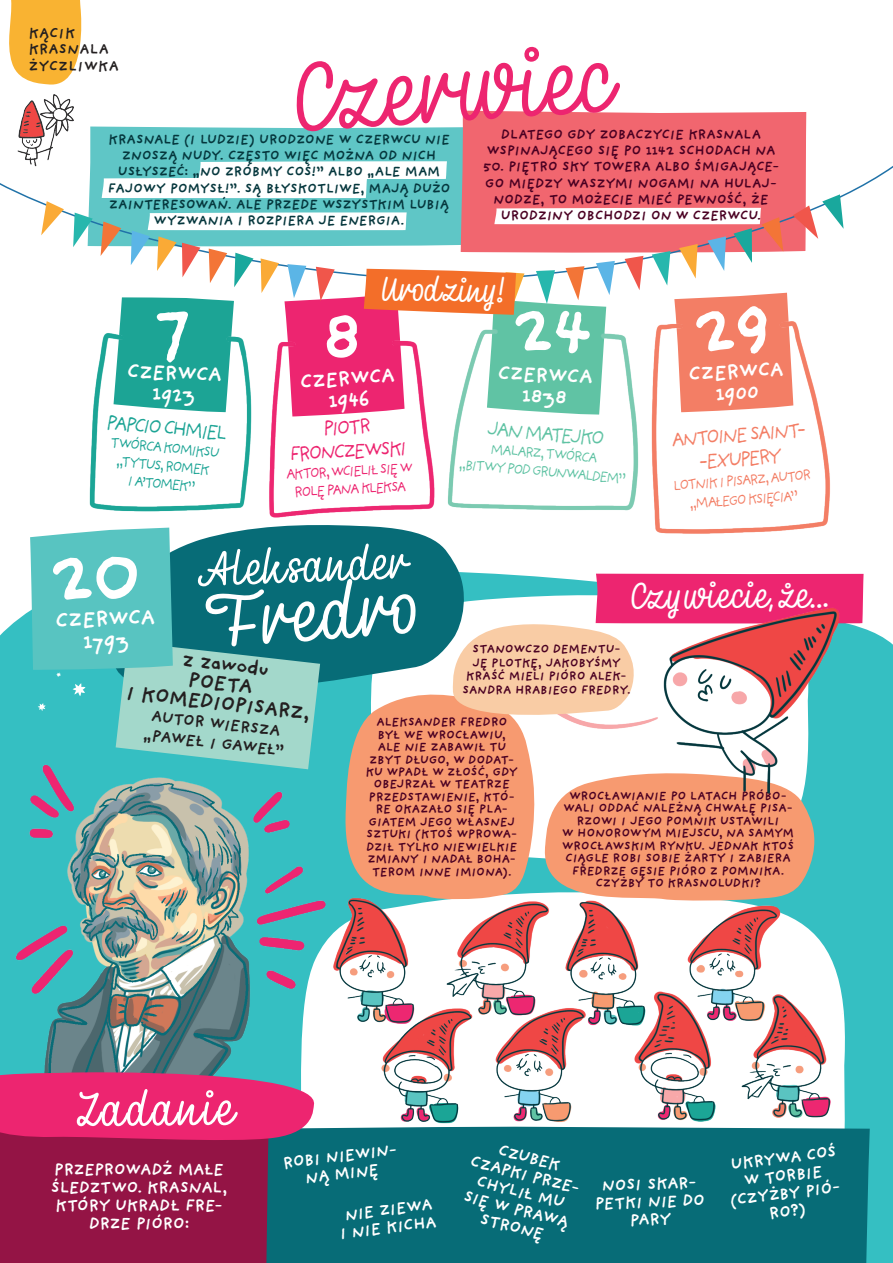
<style>
.page{position:relative;width:893px;height:1263px;background:#fff}
.page>*{position:absolute;margin:0;border:0;box-sizing:border-box;transform-origin:0 0}
.t1{font:100.35px "Havana";color:#ed2570}
.t2{font:80.85px "Havana";color:#fff}
.t3{font:50.55px "Havana";letter-spacing:-.035em;color:#fff}
.t4{font:49.65px "Havana";color:#fff}
.t5{font:38.25px "Havana";letter-spacing:-.045em;color:#fff}
.t6{font:35.4px "Havana";color:#fff}
.t7{font:700 22.05px "Providence Sans Pro";color:#fff}
.t8{font:700 22.05px "Providence Pro";color:#fff}
.t9{font:700 21px "Providence Sans Pro";color:#fff}
.t10{font:700 21px/19.5px "Providence Sans Pro";color:#231f20;text-align:center}
.t11{font:21px/24px "Providence Sans Pro";color:#f37e65;text-align:center}
.t12{font:21px/24px "Providence Sans Pro";color:#ed2570;text-align:center}
.t13{font:700 21px "Providence Pro";color:#fff}
.t14{font:21px "Providence Sans Pro";color:#1ca495}
.t15{font:21px "Providence Sans Pro";color:#60c3a4}
.t16{font:700 16.8px/17.7px "Providence Sans Pro";letter-spacing:-.04em;color:#fff;text-align:center}
.t17{font:700 16.5px/19.5px "Providence Sans Pro";color:#231f20;text-align:center}
.t18{font:15px/19.6px "Providence Sans Pro";color:#f37e65;text-align:center}
.t19{font:15px/18px "Providence Sans Pro";color:#1ca495;text-align:center}
.t20{font:15px/18px "Providence Sans Pro";color:#60c3a4;text-align:center}
.t21{font:15px/18px "Providence Sans Pro";color:#ed2570;text-align:center}
.t22{font:700 15px/16.5px "Providence Sans Pro";color:#231f20}
.t23{font:700 13.95px/16.4px "Providence Sans Pro";letter-spacing:-.03em;color:#05373d;text-align:center}
.t24{font:700 13.95px/16.4px "Providence Sans Pro";letter-spacing:-.035em;color:#4a0022;text-align:center}
.t25{font:700 12.45px/12.5px "Providence Sans Pro";letter-spacing:-.025em;color:#4a0022;text-align:center}
.s1{font-family:"Providence Pro"}
</style>
<div class="page">
<img style="left:0;top:0;width:893px;height:1263px">
<svg style="left:340px;top:574px;width:524px;height:339px"></svg>
<svg style="left:0;top:1064px;width:320px;height:199px;background:#9d2c5e"></svg>
<svg style="left:101px;top:161px;width:743px;height:255px"></svg>
<svg style="left:30px;top:528px;width:290px;height:241px;background:#55b2b1"></svg>
<p class="t22" style="left:28px;top:24px;width:92px">KĄCIK<br>KRASNALA<br>ŻYCZLIWKA</p>
<h1 class="t1" style="left:293px;top:49px;width:325px;rotate:-4deg">Cz erwiec</h1>
<p class="t23" style="left:108px;top:131px;width:345px">KRASNALE (I LUDZIE) URODZONE W CZERWCU NIE ZNOSZĄ NUDY. CZĘSTO WIĘC MOŻNA OD NICH USŁYSZEĆ: „NO ZRÓBMY COŚ!” ALBO „ALE MAM FAJOWY POMYSŁ!”. SĄ BŁYSKOTLIWE, MAJĄ DUŻO ZAINTERESOWAŃ. ALE PRZEDE WSZYSTKIM LUBIĄ WYZWANIA I ROZPIERA JE ENERGIA.</p>
<p class="t24" style="left:486px;top:126px;width:291px">DLATEGO GDY ZOBACZYCIE KRASNALA<br>WSPINAJĄCEGO SIĘ PO <span class="s1">11</span>42 SCHODACH NA</p>
<p class="t24" style="left:482px;top:158px;width:299px">50. PIĘTRO SKY TOWERA ALBO ŚMIGAJĄCE-GO MIĘDZY WASZYMI NOGAMI NA HULAJ-NODZE, TO MOŻECIE MIEĆ PEWNOŚĆ, ŻE URODZINY OBCHODZI ON W CZERWCU.</p>
<h3 class="t9" style="left:127px;top:359px;width:97px;rotate:2deg">CZERWCA</h3>
<h3 class="t13" style="left:152px;top:381px;width:45px;rotate:2deg">1923</h3>
<h3 class="t14" style="left:107px;top:410px;width:124px;rotate:5deg">PAPCIO CHMIEL</h3>
<p class="t19" style="left:111px;top:433px;width:112px;rotate:6deg">TWÓRCA KOMIKSU „TYTUS,ROMEK<br>IA’TOMEK”</p>
<h3 class="t6" style="left:383px;top:271px;width:125px;rotate:1deg">Urodziny!</h3>
<h3 class="t9" style="left:299px;top:369px;width:97px;rotate:-4deg">CZERWCA</h3>
<h3 class="t13" style="left:327px;top:388px;width:43px;rotate:-4deg">1946</h3>
<h3 class="t12" style="left:287px;top:418px;width:121px;rotate:-3deg">PIOTR<br>FRONCZEWSKI</h3>
<p class="t21" style="left:285px;top:465px;width:129px;rotate:-3deg">AKTOR,WCIELIŁ SIĘ W<br>ROLĘ PANA KLEKSA</p>
<h3 class="t9" style="left:498px;top:360px;width:97px;rotate:3deg">CZERWCA</h3>
<h3 class="t13" style="left:522px;top:382px;width:47px;rotate:3deg">1838</h3>
<h3 class="t15" style="left:488px;top:416px;width:121px;rotate:5deg">JAN MATEJKO</h3>
<p class="t20" style="left:461px;top:437px;width:169px;rotate:5deg">MALARZ,TWÓRCA<br>„BITWY POD GRUNWALDEM”</p>
<h3 class="t9" style="left:688px;top:361px;width:97px;rotate:-3deg">CZERWCA</h3>
<h3 class="t13" style="left:714px;top:381px;width:46px;rotate:-3deg">1900</h3>
<h3 class="t11" style="left:670px;top:427px;width:138px;rotate:-4deg">ANTOINE SAINT--EXUPERY</h3>
<p class="t18" style="left:672px;top:476px;width:141px;rotate:-5deg">LOTNIK IPISARZ,AUTOR „MAŁEGO KSIĘCIA”</p>
<h3 class="t4" style="left:197px;top:545px;width:215px;rotate:-2deg">Aleksander</h3>
<h2 class="t2" style="left:204px;top:581px;width:210px;rotate:-4deg">Fredro</h2>
<h3 class="t5" style="left:632px;top:576px;width:200px">Czy wiecie, że...</h3>
<h3 class="t7" style="left:55px;top:607px;width:102px;rotate:-2deg">CZERWCA</h3>
<h3 class="t8" style="left:82px;top:628px;width:48px;rotate:-2deg">1793</h3>
<p class="t25" style="left:462px;top:642px;width:170px;line-height:13.5px">STANOWCZO DEMENTU-<br>JĘ PLOTKĘ, JAKOBYŚMY<br>KRAŚĆ MIELI PIÓRO ALEK-<br>SANDRA HRABIEGO FREDRY.</p>
<h3 class="t10" style="left:131px;top:644px;width:187px;rotate:6deg">z zawodu<br>POETA<br>I KOMEDIOPISARZ,</h3>
<h3 class="t17" style="left:146px;top:706px;width:143px;rotate:6deg">AUTOR WIERSZA „PAWEŁ I GAWEŁ”</h3>
<p class="t25" style="left:366px;top:716px;width:154px">ALEKSANDER FREDRO<br>BYŁ WE WROCŁAWIU,<br>ALE NIE ZABAWIŁ TU<br>ZBYT DŁUGO, W DODAT-<br>KU WPADŁ W ZŁOŚĆ, GDY<br>OBEJRZAŁ W TEATRZE<br>PRZEDSTAWIENIE, KTÓ-<br>RE OKAZAŁO SIĘ PLA-<br>GIATEM JEGO WŁASNEJ<br>SZTUKI (KTOŚ WPROWA-<br>DZIŁ TYLKO NIEWIELKIE<br>ZMIANY I NADAŁ BOHA-<br>TEROM INNE IMIONA).</p>
<p class="t25" style="left:562px;top:789px;width:234px">WROCŁAWIANIE PO LATACH PRÓBO-<br>WALI ODDAĆ NALEŻNĄ CHWAŁĘ PISA-<br>RZOWI I JEGO POMNIK USTAWILI<br>W HONOROWYM MIEJSCU, NA SAMYM<br>WROCŁAWSKIM RYNKU. JEDNAK KTOŚ<br>CIĄGLE ROBI SOBIE ŻARTY I ZABIERA<br>FREDRZE GĘSIE PIÓRO Z POMNIKA.<br>CZYŻBY TO KRASNOLUDKI?</p>
<h3 class="t3" style="left:77px;top:1083px;width:162px">Zadanie</h3>
<h3 class="t16" style="left:50px;top:1160px;width:179px">PRZEPROWADŹ MAŁE<br>ŚLEDZTWO. KRASNAL,<br>KTÓRY UKRADŁ FRE-<br>DRZE PIÓRO:</h3>
<h3 class="t16" style="left:282px;top:1154px;width:117px;rotate:-7deg">ROBI NIEWIN-<br>NĄ MINĘ</h3>
<h3 class="t16" style="left:725px;top:1156px;width:113px;rotate:-7deg">UKRYWA COŚ<br>W TORBIE (CZYŻBY PIÓ-</h3>
<h3 class="t16" style="left:477px;top:1135px;width:114px;rotate:14deg">CZUBEK<br>CZAPKI PRZE-<br>CHYLIŁ MU<br>SIĘ W PRAWĄ<br>STRONĘ</h3>
<h3 class="t16" style="left:594px;top:1177px;width:112px;rotate:-2deg">NOSI SKAR-<br>PETKI NIE DO<br>PARY</h3>
<h3 class="t16" style="left:344px;top:1206px;width:90px;rotate:-7deg">NIE ZIEWA</h3>
<h3 class="t16" style="left:768px;top:1204px;width:39px;rotate:-7deg">RO?)</h3>
<h3 class="t16" style="left:338px;top:1224px;width:99px;rotate:-7deg">I NIE KICHA</h3>
</div>
